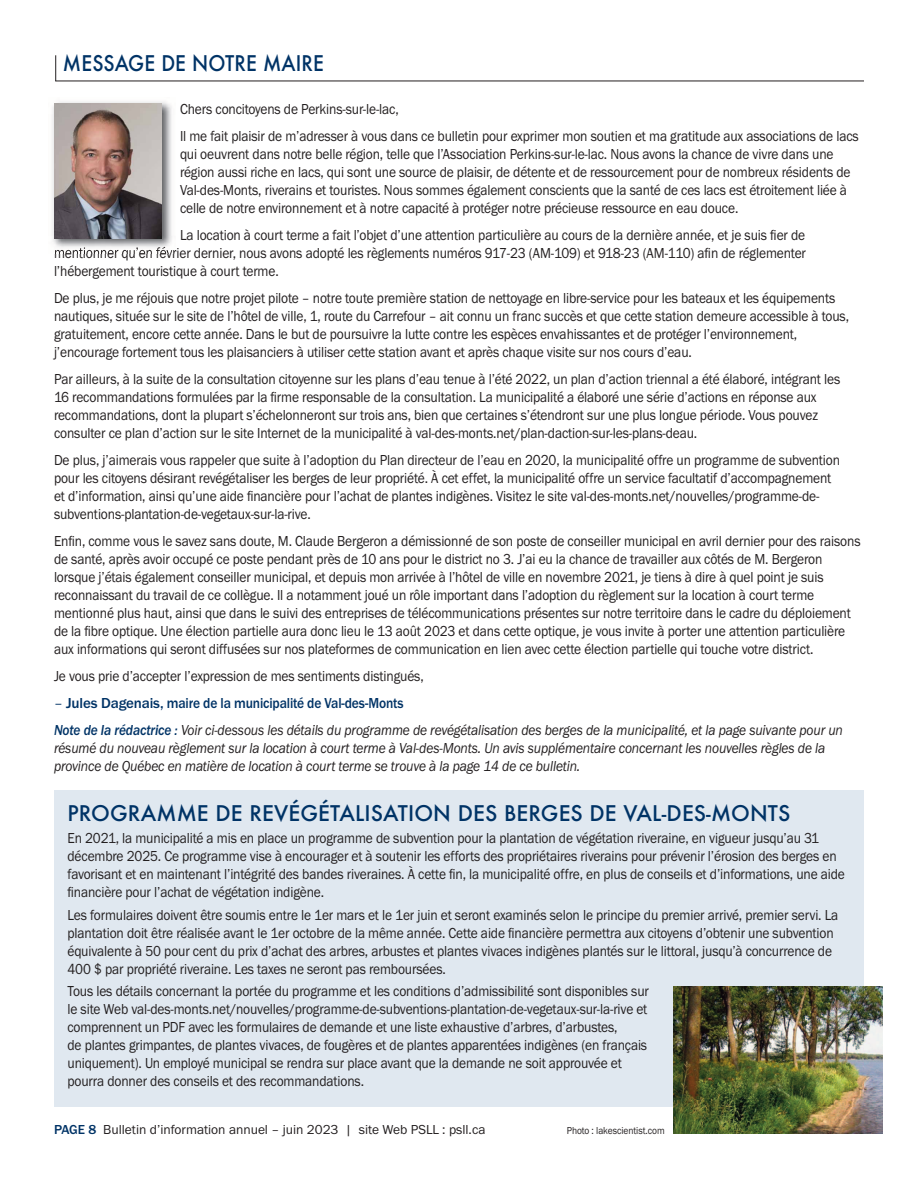
<style>
.page{position:relative;width:918px;height:1188px;background:#fff}
.page>*{position:absolute;margin:0;border:0;box-sizing:border-box;transform-origin:0 0}
.t1{font:500 21px "Futura";letter-spacing:.005em;color:#036}
.t2{font:500 21px "Futura";letter-spacing:.005em;color:#036;scale:.91 1}
.t3{font:15px/18px "Franklin Got TOT Boo";letter-spacing:-.01em;color:#231f20;scale:.9 1}
.t4{font:15px/18px "Franklin Gothic URW Boo Ita";letter-spacing:-.01em;color:#231f20;scale:.9 1}
.t5{font:500 15px "Franklin Gothic URW";letter-spacing:-.01em;color:#036}
.t6{font:13.5px "Franklin Gothic URW Boo";color:#231f20}
.t7{font:10.5px "Franklin Gothic URW Boo";letter-spacing:-.005em;color:#231f20;scale:.9 1}
.s1{font-family:"Franklin Gothic URW Boo";font-weight:400}
.s2{font-family:"Franklin Gothic URW Med Ita";color:#036}
.s3{font-family:"Franklin Gothic URW";font-weight:500;color:#036}
</style>
<div class="page">
<div style="left:54px;top:790px;width:810px;height:316px;background:#e0e8f0"></div>
<img style="left:673px;top:986px;width:209px;height:148px">
<img style="left:52px;top:102px;width:124px;height:151px">
<img style="left:55px;top:248px;width:90px;height:5px">
<img style="left:54px;top:104px;width:108px;height:135px">
<svg style="left:55px;top:55px;width:1px;height:26px"></svg>
<hr style="left:55px;top:81px;width:809px;height:1px;background:#231f20">
<h1 class="t2" style="left:63px;top:50px;width:288px">MESSAGE DE NOTRE MAIRE</h1>
<p class="t3" style="left:180px;top:96px;width:756px;line-height:27px">Chers concitoyens de Perkins-sur-le-lac,<br>Il me fait plaisir de m’adresser à vous dans ce bulletin pour exprimer mon soutien et ma gratitude aux associations de lacs</p>
<p class="t3" style="left:180px;top:146px;width:747px">qui oeuvrent dans notre belle région, telle que l’Association Perkins-sur-le-lac. Nous avons la chance de vivre dans une région aussi riche en lacs, qui sont une source de plaisir, de détente et de ressourcement pour de nombreux résidents de Val-des-Monts, riverains et touristes. Nous sommes également conscients que la santé de ces lacs est étroitement liée à celle de notre environnement et à notre capacité à protéger notre précieuse ressource en eau douce.</p>
<p class="t3" style="left:54px;top:227px;width:837px;text-align:justify;text-indent:126px">La location à court terme a fait l’objet d’une attention particulière au cours de la dernière année, et je suis fier de mentionner qu’en février dernier, nous avons adopté les règlements numéros 917-23 (AM-109) et 918-23 (AM-110) afin de réglementer l’hébergement touristique à court terme.</p>
<p class="t3" style="left:54px;top:290px;width:885px">De plus, je me réjouis que notre projet pilote – notre toute première station de nettoyage en libre-service pour les bateaux et les équipements nautiques, située sur le site de l’hôtel de ville, 1, route du Carrefour – ait connu un franc succès et que cette station demeure accessible à tous, gratuitement, encore cette année. Dans le but de poursuivre la lutte contre les espèces envahissantes et de protéger l’environnement, j’encourage fortement tous les plaisanciers à utiliser cette station avant et après chaque visite sur nos cours d’eau.</p>
<p class="t3" style="left:54px;top:371px;width:875px">Par ailleurs, à la suite de la consultation citoyenne sur les plans d’eau tenue à l’été 2022, un plan d’action triennal a été élaboré, intégrant les 16 recommandations formulées par la firme responsable de la consultation. La municipalité a élaboré une série d’actions en réponse aux recommandations, dont la plupart s’échelonneront sur trois ans, bien que certaines s’étendront sur une plus longue période. Vous pouvez consulter ce plan d’action sur le site Internet de la municipalité à val-des-monts.net/plan-daction-sur-les-plans-deau.</p>
<p class="t3" style="left:54px;top:452px;width:875px">De plus, j’aimerais vous rappeler que suite à l’adoption du Plan directeur de l’eau en 2020, la municipalité offre un programme de subvention pour les citoyens désirant revégétaliser les berges de leur propriété. À cet effet, la municipalité offre un service facultatif d’accompagnement et d’information, ainsi qu’une aide financière pour l’achat de plantes indigènes. Visitez le site val-des-monts.net/nouvelles/programme-de&shy;subventions-plantation-de-vegetaux-sur-la-rive.</p>
<p class="t3" style="left:54px;top:533px;width:898px">Enfin, comme vous le savez sans doute, M. Claude Bergeron a démissionné de son poste de conseiller municipal en avril dernier pour des raisons de santé, après avoir occupé ce poste pendant près de 10 ans pour le district no 3. J’ai eu la chance de travailler aux côtés de M. Bergeron lorsque j’étais également conseiller municipal, et depuis mon arrivée à l’hôtel de ville en novembre 2021, je tiens à dire à quel point je suis reconnaissant du travail de ce collègue. Il a notamment joué un rôle important dans l’adoption du règlement sur la location à court terme mentionné plus haut, ainsi que dans le suivi des entreprises de télécommunications présentes sur notre territoire dans le cadre du déploiement de la fibre optique. Une élection partielle aura donc lieu le 13 août 2023 et dans cette optique, je vous invite à porter une attention particulière aux informations qui seront diffusées sur nos plateformes de communication en lien avec cette élection partielle qui touche votre district.</p>
<p class="t3" style="left:54px;top:668px;width:412px">Je vous prie d’accepter l’expression de mes sentiments distingués,</p>
<p class="t5" style="left:54px;top:698px;width:351px"><span class="s1">–</span> Jules Dagenais, maire de la municipalité de Val-des-Monts</p>
<p class="t4" style="left:54px;top:722px;width:878px"><span class="s2">Note de la rédactrice :</span> Voir ci-dessous les détails du programme de revégétalisation des berges de la municipalité, et la page suivante pour un résumé du nouveau règlement sur la location à court terme à Val-des-Monts. Un avis supplémentaire concernant les nouvelles règles de la province de Québec en matière de location à court terme se trouve à la page 14 de ce bulletin.</p>
<h1 class="t1" style="left:68px;top:799px;width:724px">PROGRAMME DE REVÉGÉTALISATION DES BERGES DE VAL-DES-MONTS</h1>
<p class="t3" style="left:68px;top:831px;width:865px">En 2021, la municipalité a mis en place un programme de subvention pour la plantation de végétation riveraine, en vigueur jusqu’au 31 décembre 2025. Ce programme vise à encourager et à soutenir les efforts des propriétaires riverains pour prévenir l’érosion des berges en favorisant et en maintenant l’intégrité des bandes riveraines. À cette fin, la municipalité offre, en plus de conseils et d’informations, une aide financière pour l’achat de végétation indigène.</p>
<p class="t3" style="left:68px;top:907px;width:858px">Les formulaires doivent être soumis entre le 1er mars et le 1er juin et seront examinés selon le principe du premier arrivé, premier servi. La plantation doit être réalisée avant le 1er octobre de la même année. Cette aide financière permettra aux citoyens d’obtenir une subvention équivalente à 50 pour cent du prix d’achat des arbres, arbustes et plantes vivaces indigènes plantés sur le littoral, jusqu’à concurrence de 400 $ par propriété riveraine. Les taxes ne seront pas remboursées.</p>
<p class="t3" style="left:68px;top:984px;width:648px">Tous les détails concernant la portée du programme et les conditions d’admissibilité sont disponibles sur le site Web val-des-monts.net/nouvelles/programme-de-subventions-plantation-de-vegetaux-sur-la-rive et comprennent un PDF avec les formulaires de demande et une liste exhaustive d’arbres, d’arbustes,<br>de plantes grimpantes, de plantes vivaces, de fougères et de plantes apparentées indigènes (en français uniquement). Un employé municipal se rendra sur place avant que la demande ne soit approuvée et pourra donner des conseils et des recommandations.</p>
<p class="t7" style="left:567px;top:1127px;width:110px">Photo : lakescientist.com</p>
<p class="t6" style="left:54px;top:1125px;width:433px"><span class="s3">PAGE 8</span> Bulletin d’information annuel – juin 2023 | site Web PSLL : psll.ca</p>
</div>
